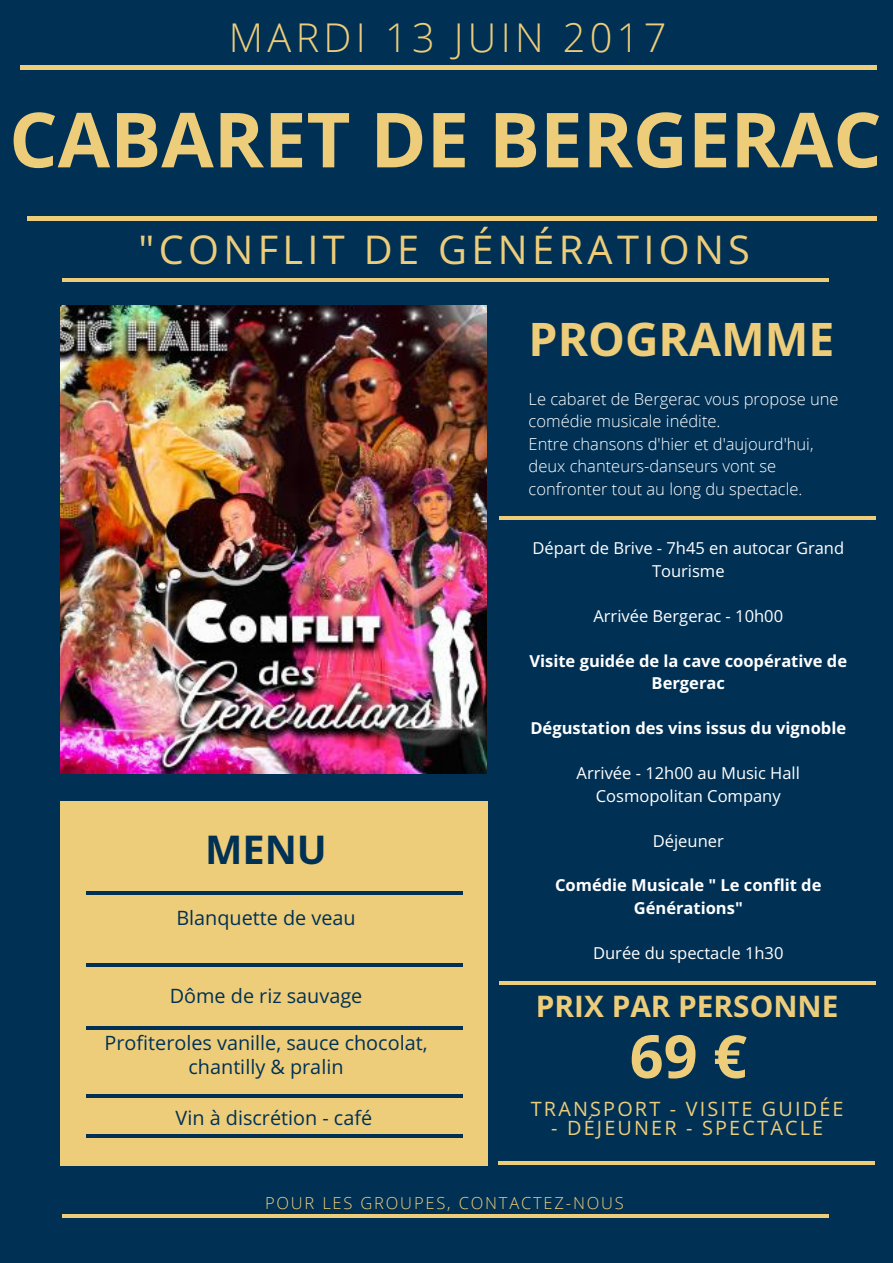
<style>
.page{position:relative;width:893px;height:1263px;background:#fff}
.page>*{position:absolute;margin:0;border:0;box-sizing:border-box;transform-origin:0 0}
.t1{font:700 76.05px "Open Sans";color:#eecd7a}
.t2{font:700 59.55px "Open Sans";color:#eecd7a}
.t3{font:700 46.35px "Open Sans";color:#eecd7a}
.t4{font:39.6px "Open Sans";letter-spacing:.11em;color:#eecd7a}
.t5{font:300 39.6px "Open Sans";letter-spacing:.11em;color:#eecd7a}
.t6{font:700 39.6px "Open Sans";color:#003155}
.t7{font:700 29.7px "Open Sans";color:#eecd7a}
.t8{font:19.8px/23.5px "Open Sans";color:#003155;text-align:center}
.t9{font:19.8px "Open Sans";letter-spacing:.11em;color:#eecd7a}
.t10{font:300 16.5px/22.5px "Open Sans";color:#fff}
.t11{font:16.5px/22.5px "Open Sans";color:#fff;text-align:center}
.t12{font:700 16.5px/22.5px "Open Sans";color:#fff;text-align:center}
.t13{font:300 16.5px "Open Sans";letter-spacing:.11em;color:#eecd7a}
</style>
<div class="page">
<div style="left:0;top:0;width:892px;height:1262px;background:#003155"></div>
<hr style="left:63px;top:1214px;width:766px;height:3px;background:#eecd7a">
<div style="left:21px;top:65px;width:855px;height:5px;background:#eecd7a"></div>
<hr style="left:27px;top:216px;width:849px;height:4px;background:#eecd7a">
<hr style="left:63px;top:279px;width:766px;height:3px;background:#eecd7a">
<img style="left:61px;top:306px;width:426px;height:467px">
<div style="left:61px;top:801px;width:427px;height:365px;background:#eecd7a"></div>
<hr style="left:86px;top:891px;width:376px;height:4px;background:#003155">
<hr style="left:86px;top:963px;width:376px;height:4px;background:#003155">
<hr style="left:86px;top:1026px;width:376px;height:4px;background:#003155">
<hr style="left:86px;top:1134px;width:376px;height:4px;background:#003155">
<hr style="left:86px;top:1094px;width:376px;height:3px;background:#003155">
<hr style="left:499px;top:516px;width:376px;height:3px;background:#eecd7a">
<hr style="left:499px;top:981px;width:376px;height:4px;background:#eecd7a">
<hr style="left:498px;top:1161px;width:376px;height:4px;background:#eecd7a">
<h3 class="t5" style="left:229px;top:10px;width:439px">MARDI 13 JUIN 2017</h3>
<h1 class="t1" style="left:9px;top:86px;width:874px">CABARET DE BERGERAC</h1>
<h3 class="t4" style="left:138px;top:222px;width:613px">"CONFLIT DE GÉNÉRATIONS</h3>
<h3 class="t6" style="left:205px;top:821px;width:123px">MENU</h3>
<p class="t8" style="left:176px;top:905px;width:181px">Blanquette de veau</p>
<p class="t8" style="left:170px;top:984px;width:194px">Dôme de riz sauvage</p>
<p class="t8" style="left:105px;top:1031px;width:324px">Profiteroles vanille, sauce chocolat, chantilly &amp; pralin</p>
<p class="t8" style="left:176px;top:1105px;width:198px">Vin à discrétion - café</p>
<h3 class="t3" style="left:528px;top:306px;width:307px">PROGRAMME</h3>
<p class="t10" style="left:528px;top:387px;width:311px">Le cabaret de Bergerac vous propose une comédie musicale inédite.<br>Entre chansons d'hier et d'aujourd'hui, deux chanteurs-danseurs vont se confronter tout au long du spectacle.</p>
<p class="t11" style="left:532px;top:537px;width:313px">Départ de Brive - 7h45 en autocar Grand<br>Tourisme</p>
<p class="t11" style="left:593px;top:604px;width:191px">Arrivée Bergerac - 10h00</p>
<p class="t12" style="left:529px;top:649px;width:319px">Visite guidée de la cave coopérative de<br>Bergerac</p>
<p class="t12" style="left:530px;top:716px;width:317px">Dégustation des vins issus du vignoble</p>
<p class="t11" style="left:576px;top:761px;width:225px">Arrivée - 12h00 au Music Hall<br>Cosmopolitan Company</p>
<p class="t11" style="left:652px;top:829px;width:72px">Déjeuner</p>
<p class="t12" style="left:555px;top:874px;width:268px">Comédie Musicale " Le conflit de<br>Générations"</p>
<p class="t11" style="left:593px;top:941px;width:192px">Durée du spectacle 1h30</p>
<h3 class="t7" style="left:536px;top:985px;width:304px">PRIX PAR PERSONNE</h3>
<h2 class="t2" style="left:629px;top:1014px;width:119px">69 €</h2>
<p class="t9" style="left:531px;top:1095px;width:314px">TRANSPORT - VISITE GUIDÉE</p>
<p class="t9" style="left:551px;top:1114px;width:273px">- DÉJEUNER - SPECTACLE</p>
<p class="t13" style="left:265px;top:1191px;width:360px">POUR LES GROUPES, CONTACTEZ-NOUS</p>
</div>
